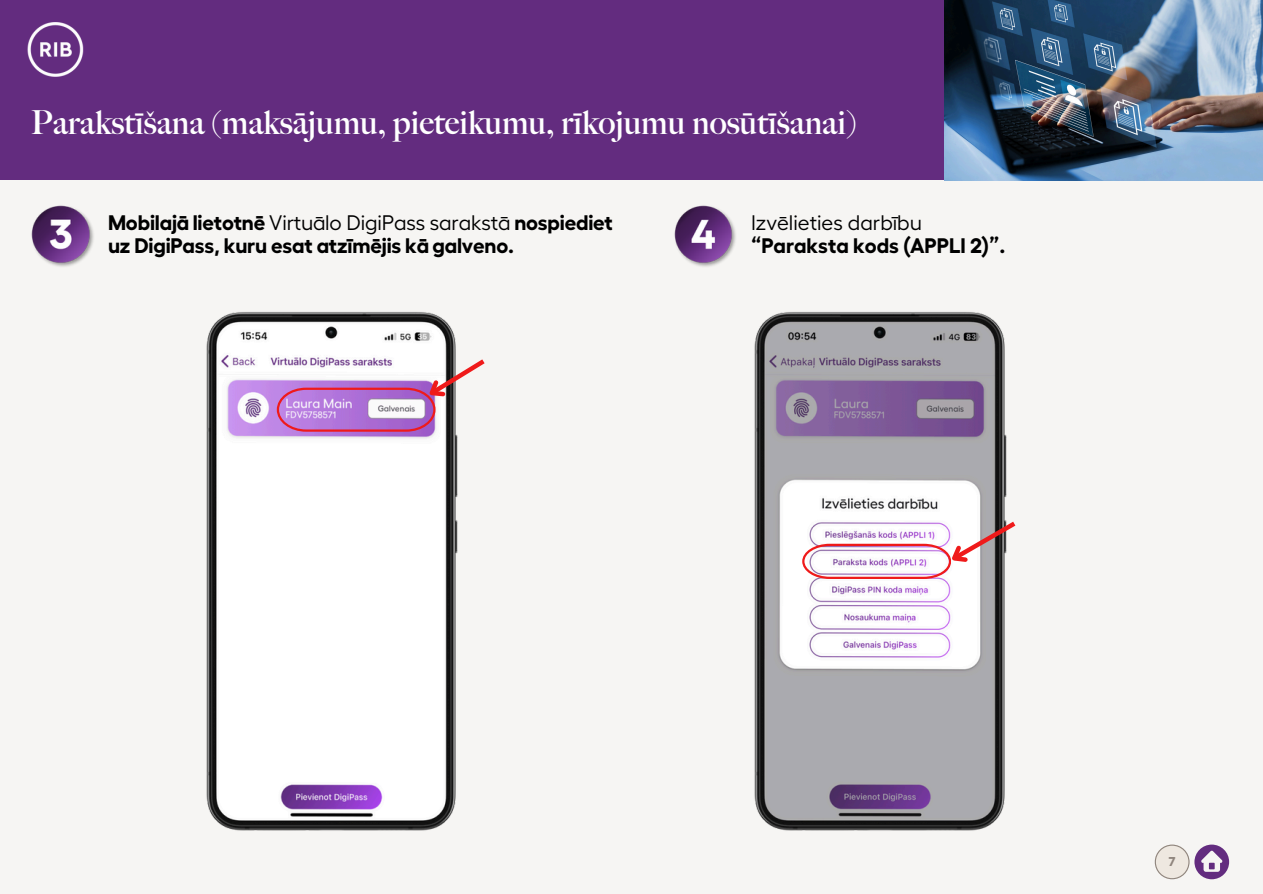
<style>
.page{position:relative;width:1263px;height:894px;background:#fff}
.page>*{position:absolute;margin:0;border:0;box-sizing:border-box;transform-origin:0 0}
.t1{font:700 33px "Big Caslon FB";color:#fff}
.t2{font:700 21px/22.5px "Hellix";letter-spacing:-.005em;color:#000}
.t3{font:21px "Hellix";color:#000}
.t4{font:700 12.75px "Hellix";color:#8f857d}
.s1{font-weight:400}
</style>
<div class="page">
<div style="left:0;top:0;width:1263px;height:180px;background:#632c7f"></div>
<div style="left:0;top:180px;width:1263px;height:713px;background:#f6f5f3"></div>
<img style="left:27px;top:22px;width:57px;height:55px">
<svg style="left:1155px;top:844px;width:74px;height:35px"></svg>
<img style="left:754px;top:312px;width:253px;height:519px">
<svg style="left:802px;top:517px;width:214px;height:61px"></svg>
<img style="left:206px;top:312px;width:252px;height:519px">
<svg style="left:277px;top:355px;width:208px;height:76px"></svg>
<img style="left:944px;top:0;width:319px;height:180px">
<img style="left:31px;top:205px;width:63px;height:62px">
<img style="left:674px;top:205px;width:62px;height:62px">
<p class="t1" style="left:31px;top:104px;width:827px">Parakstīšana (maksājumu, pieteikumu, rīkojumu nosūtīšanai)</p>
<p class="t2" style="left:108px;top:212px;width:506px">Mobilajā lietotnē <span class="s1">Virtuālo DigiPass sarakstā</span> nospiediet uz DigiPass, kuru esat atzīmējis kā galveno.</p>
<p class="t3" style="left:751px;top:213px;width:172px">Izvēlieties darbību</p>
<p class="t2" style="left:751px;top:234px;width:256px">“Paraksta kods (APPLI 2)”.</p>
<p class="t4" style="left:1169px;top:855px;width:8px">7</p>
</div>
